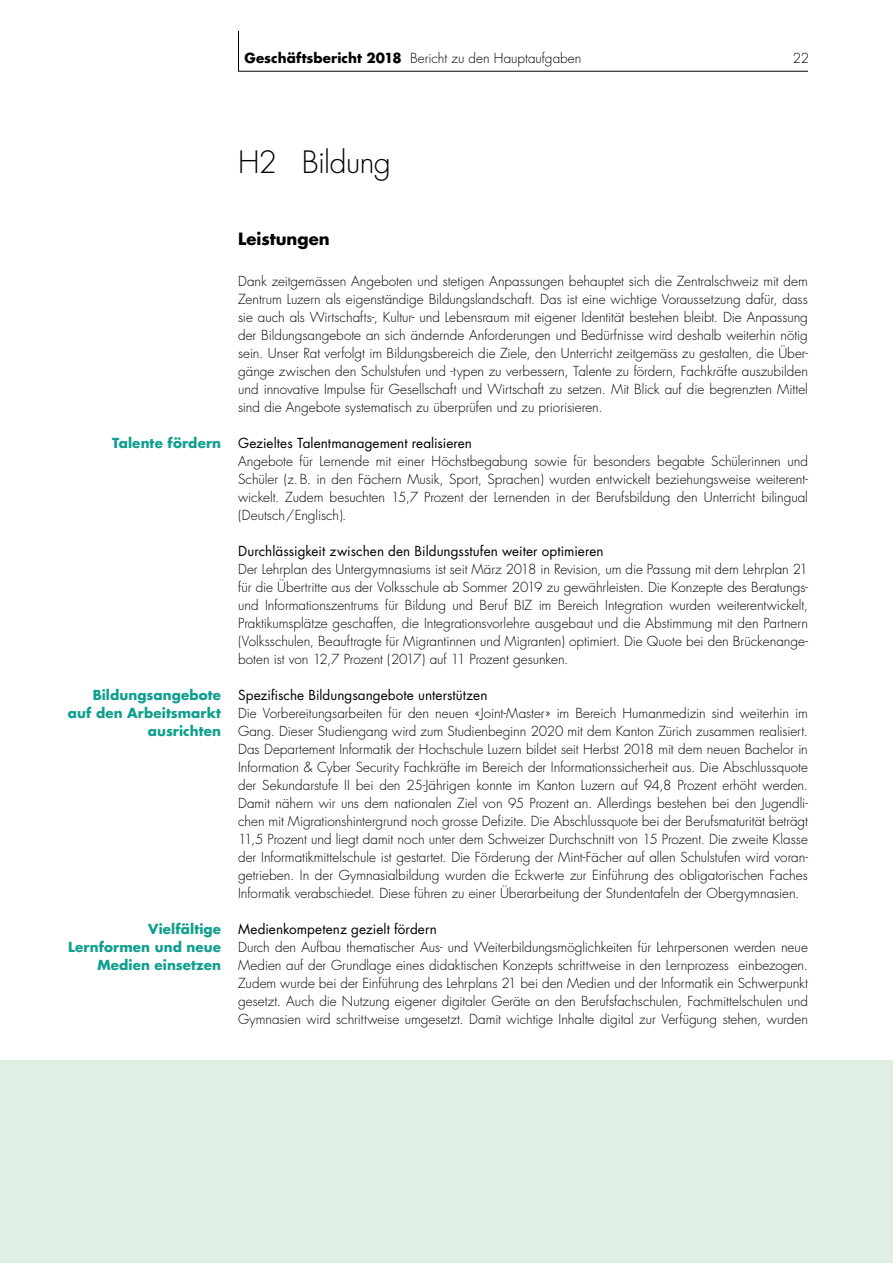
<style>
.page{position:relative;width:893px;height:1263px;background:#fff}
.page>*{position:absolute;margin:0;border:0;box-sizing:border-box;transform-origin:0 0}
.t1{font:300 30px "Futura Luzern";letter-spacing:-.02em;color:#000}
.t2{font:700 16.5px "Futura Luzern";color:#000}
.t3{font:300 13.5px/18px "Futura Luzern";letter-spacing:-.005em;color:#000;text-align:justify}
.t4{font:13.5px "Futura Luzern";letter-spacing:.005em;color:#000}
.t5{font:700 13.5px/18px "Futura Luzern";letter-spacing:.01em;color:#0f9f8e;text-align:right}
.s1{font-weight:700}
</style>
<div class="page">
<div style="left:0;top:1060px;width:893px;height:203px;background:#e0efe3"></div>
<svg style="left:238px;top:30px;width:570px;height:42px"></svg>
<p class="t3" style="left:244px;top:50px;width:338px"><span class="s1">Geschäftsbericht 2018</span> Bericht zu den Hauptaufgaben</p>
<p class="t3" style="left:793px;top:50px;width:18px">22</p>
<h1 class="t1" style="left:238px;top:144px;width:154px">H2 Bildung</h1>
<p class="t5" style="left:112px;top:434px;width:110px">Talente fördern</p>
<p class="t5" style="left:68px;top:686px;width:155px">Bildungsangebote auf den Arbeitsmarkt ausrichten</p>
<p class="t5" style="left:68px;top:920px;width:154px">Vielfältige<br>Lernformen und neue<br>Medien einsetzen</p>
<p class="t2" style="left:238px;top:228px;width:93px">Leistungen</p>
<p class="t3" style="left:238px;top:273px;width:571px">Dank zeitgemässen Angeboten und stetigen Anpassungen behauptet sich die Zentralschweiz mit dem Zentrum Luzern als eigenständige Bildungslandschaft. Das ist eine wichtige Voraussetzung dafür, dass sie auch als Wirtschafts-, Kultur- und Lebensraum mit eigener Identität bestehen bleibt. Die Anpassung der Bildungsangebote an sich ändernde Anforderungen und Bedürfnisse wird deshalb weiterhin nötig sein. Unser Rat verfolgt im Bildungsbereich die Ziele, den Unterricht zeitgemäss zu gestalten, die Über&shy;gänge zwischen den Schulstufen und -typen zu verbessern, Talente zu fördern, Fachkräfte auszubilden und innovative Impulse für Gesellschaft und Wirtschaft zu setzen. Mit Blick auf die begrenzten Mittel sind die Angebote systematisch zu überprüfen und zu priorisieren.</p>
<p class="t4" style="left:238px;top:435px;width:235px">Gezieltes Talentmanagement realisieren</p>
<p class="t3" style="left:238px;top:453px;width:571px">Angebote für Lernende mit einer Höchstbegabung sowie für besonders begabte Schülerinnen und Schüler (z.B. in den Fächern Musik, Sport, Sprachen) wurden entwickelt beziehungsweise weiterent&shy;wickelt. Zudem besuchten 15,7 Prozent der Lernenden in der Berufsbildung den Unterricht bilingual (Deutsch/Englisch).</p>
<p class="t4" style="left:238px;top:543px;width:367px">Durchlässigkeit zwischen den Bildungsstufen weiter optimieren</p>
<p class="t3" style="left:238px;top:561px;width:571px">Der Lehrplan des Untergymnasiums ist seit März 2018 in Revision, um die Passung mit dem Lehrplan 21 für die Übertritte aus der Volksschule ab Sommer 2019 zu gewährleisten. Die Konzepte des Beratungs&shy;und Informationszentrums für Bildung und Beruf BIZ im Bereich Integration wurden weiterentwickelt, Praktikumsplätze geschaffen, die Integrationsvorlehre ausgebaut und die Abstimmung mit den Partnern (Volksschulen, Beauftragte für Migrantinnen und Migranten) optimiert. Die Quote bei den Brückenange&shy;boten ist von 12,7 Prozent (2017) auf 11 Prozent gesunken.</p>
<p class="t4" style="left:238px;top:687px;width:251px">Spezifische Bildungsangebote unterstützen</p>
<p class="t3" style="left:238px;top:705px;width:571px">Die Vorbereitungsarbeiten für den neuen «Joint-Master» im Bereich Humanmedizin sind weiterhin im Gang. Dieser Studiengang wird zum Studienbeginn 2020 mit dem Kanton Zürich zusammen realisiert.<br>Das Departement Informatik der Hochschule Luzern bildet seit Herbst 2018 mit dem neuen Bachelor in Information &amp; Cyber Security Fachkräfte im Bereich der Informationssicherheit aus. Die Abschlussquote der Sekundarstufe II bei den 25-Jährigen konnte im Kanton Luzern auf 94,8 Prozent erhöht werden.<br>Damit nähern wir uns dem nationalen Ziel von 95 Prozent an. Allerdings bestehen bei den Jugendli&shy;chen mit Migrationshintergrund noch grosse Defizite. Die Abschlussquote bei der Berufsmaturität beträgt 11,5 Prozent und liegt damit noch unter dem Schweizer Durchschnitt von 15 Prozent. Die zweite Klasse der Informatikmittelschule ist gestartet. Die Förderung der Mint-Fächer auf allen Schulstufen wird voran&shy;getrieben. In der Gymnasialbildung wurden die Eckwerte zur Einführung des obligatorischen Faches Informatik verabschiedet. Diese führen zu einer Überarbeitung der Stundentafeln der Obergymnasien.</p>
<p class="t4" style="left:238px;top:921px;width:200px">Medienkompetenz gezielt fördern</p>
<p class="t3" style="left:238px;top:939px;width:571px">Durch den Aufbau thematischer Aus- und Weiterbildungsmöglichkeiten für Lehrpersonen werden neue Medien auf der Grundlage eines didaktischen Konzepts schrittweise in den Lernprozess einbezogen.<br>Zudem wurde bei der Einführung des Lehrplans 21 bei den Medien und der Informatik ein Schwerpunkt gesetzt. Auch die Nutzung eigener digitaler Geräte an den Berufsfachschulen, Fachmittelschulen und Gymnasien wird schrittweise umgesetzt. Damit wichtige Inhalte digital zur Verfügung stehen, wurden</p>
</div>
